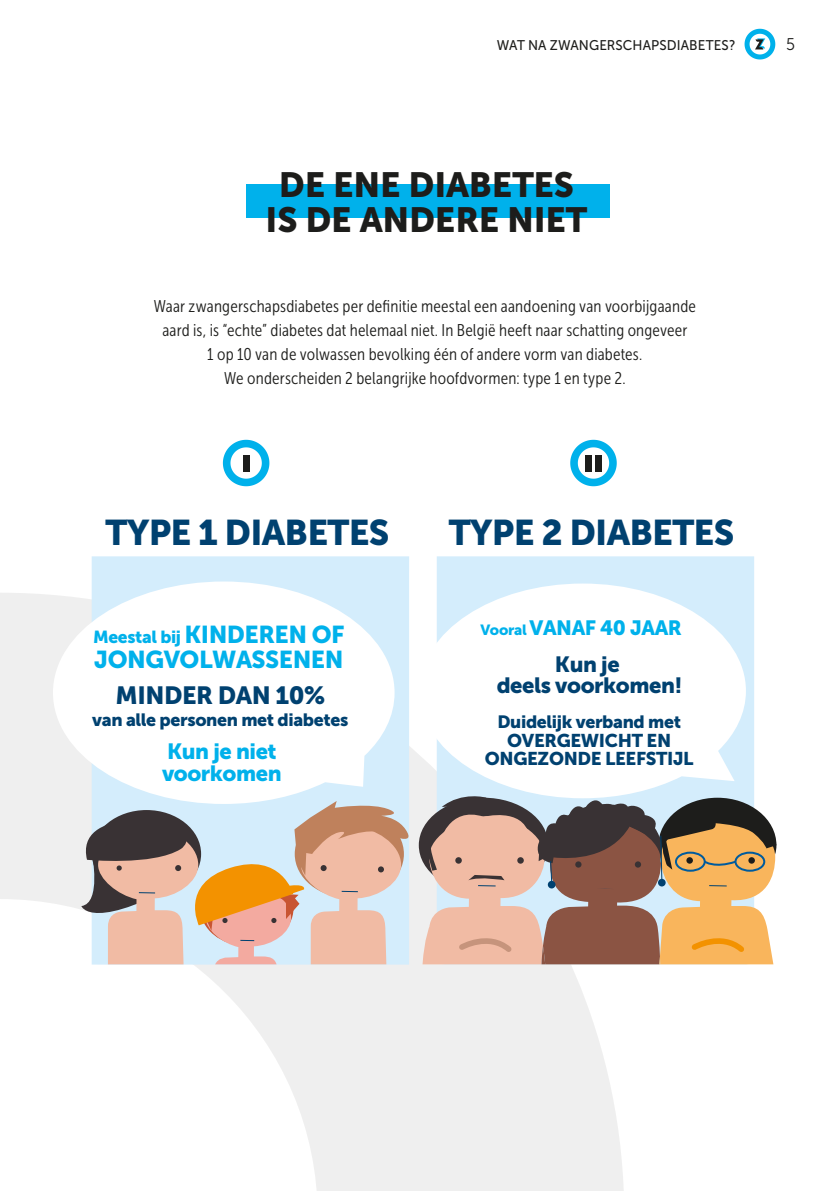
<style>
.page{position:relative;width:840px;height:1191px;background:#fff}
.page>*{position:absolute;margin:0;border:0;box-sizing:border-box;transform-origin:0 0}
.t1{font:35.4px "Museo Sans 900";letter-spacing:-.02em;color:#004170}
.t2{font:34.8px/34.8px "Museo Sans 900";letter-spacing:-.005em;color:#1d1d1b;text-align:center}
.t3{font:24.8px "Museo Sans 900";letter-spacing:-.02em;color:#004170}
.t4{font:24.2px "Museo Sans 900";letter-spacing:-.02em;color:#00b1eb}
.t5{font:22px/21.6px "Museo Sans 900";letter-spacing:-.02em;color:#004170;text-align:center}
.t6{font:22px/21.6px "Museo Sans 900";letter-spacing:-.02em;color:#00b1eb}
.t7{font:20.6px "Museo Sans 900";letter-spacing:-.02em;color:#00b1eb}
.t8{font:18.4px/18.4px "Museo Sans 900";letter-spacing:-.02em;color:#004170;text-align:center}
.t9{font:17.6px "Museo Sans 900";letter-spacing:-.02em;color:#004170}
.t10{font:17.4px "Museo Sans 900";letter-spacing:-.02em;color:#00b1eb}
.t11{font:17px/24px "Museo Sans Cond 300";letter-spacing:.01em;color:#1d1d1b;text-align:center}
.t12{font:17px "Museo Sans 300";color:#1d1d1b;scale:.95 1}
.t13{font:14px "Museo Sans 500";letter-spacing:.01em;color:#1d1d1b;scale:.95 1}
.s1{font-size:14.6px}
.s2{font-size:24.2px}
</style>
<div class="page">
<svg style="left:744px;top:28px;width:32px;height:32px"></svg>
<svg style="left:0;top:593px;width:624px;height:598px;fill:#efefef"></svg>
<div style="left:246px;top:185px;width:363px;height:33px;background:#00b1eb"></div>
<div style="left:92px;top:556px;width:317px;height:111px;background:#d4edfc"></div>
<div style="left:437px;top:556px;width:316px;height:111px;background:#d4edfc"></div>
<svg style="left:53px;top:581px;width:341px;height:223px"></svg>
<svg style="left:419px;top:583px;width:326px;height:84px"></svg>
<svg style="left:74px;top:667px;width:703px;height:297px"></svg>
<svg style="left:222px;top:439px;width:48px;height:48px"></svg>
<div style="left:243px;top:455px;width:6px;height:16px;background:#1d1d1b"></div>
<svg style="left:570px;top:439px;width:47px;height:48px"></svg>
<div style="left:585px;top:455px;width:6px;height:16px;background:#1d1d1b"></div>
<div style="left:594px;top:455px;width:7px;height:16px;background:#1d1d1b"></div>
<p class="t13" style="left:496px;top:37px;width:252px">WAT NA ZWANGERSCHAPSDIABETES?</p>
<p class="t12" style="left:785px;top:35px;width:11px">5</p>
<h2 class="t2" style="left:265px;top:167px;width:323px">DE ENE DIABETES<br>IS DE ANDERE NIET</h2>
<p class="t11" style="left:154px;top:294px;width:543px">Waar zwangerschapsdiabetes per definitie meestal een aandoening van voorbijgaande aard is, is “echte” diabetes dat helemaal niet. In België heeft naar schatting ongeveer<br>1 op 10 van de volwassen bevolking één of andere vorm van diabetes.<br>We onderscheiden 2 belangrijke hoofdvormen: type 1 en type 2.</p>
<h1 class="t1" style="left:105px;top:512px;width:285px">TYPE 1 DIABETES</h1>
<h1 class="t1" style="left:448px;top:512px;width:287px">TYPE 2 DIABETES</h1>
<p class="t7" style="left:480px;top:616px;width:203px"><span class="s1">Vooral</span> VANAF 40 JAAR</p>
<p class="t10" style="left:93px;top:627px;width:253px">Meestal bij <span class="s2">KINDEREN OF</span></p>
<h3 class="t4" style="left:94px;top:646px;width:251px">JONGVOLWASSENEN</h3>
<p class="t5" style="left:496px;top:653px;width:187px">Kun je<br>deels voorkomen!</p>
<h3 class="t3" style="left:115px;top:681px;width:211px">MINDER DAN 10%</h3>
<p class="t9" style="left:92px;top:709px;width:257px">van alle personen met diabetes</p>
<p class="t9" style="left:497px;top:712px;width:185px">Duidelijk verband met</p>
<p class="t8" style="left:484px;top:731px;width:210px">OVERGEWICHT EN<br>ONGEZONDE LEEFSTIJL</p>
<p class="t6" style="left:162px;top:740px;width:121px">Kun je niet voorkomen</p>
</div>
